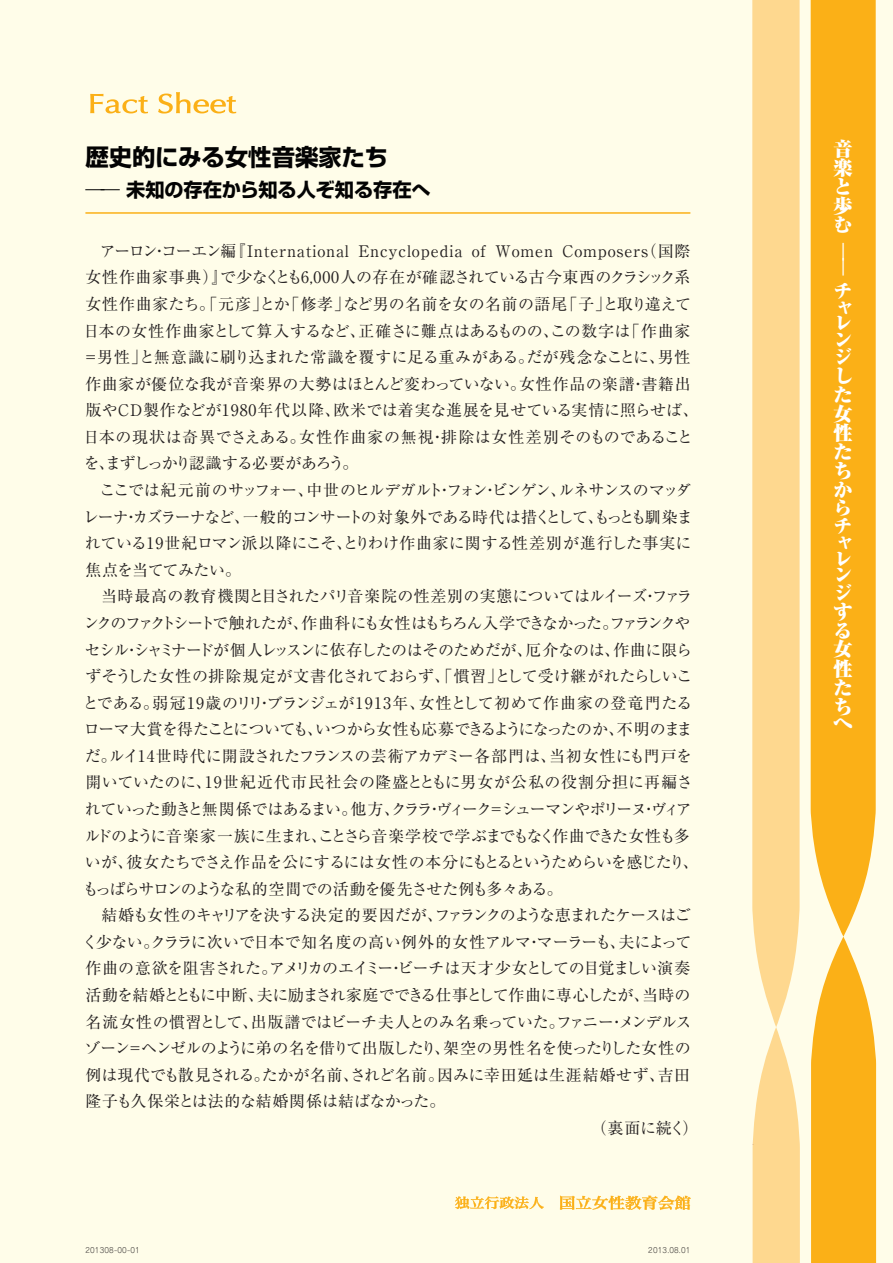
<style>
.page{position:relative;width:893px;height:1263px;background:#fffde9}
.page>*{position:absolute;margin:0;border:0;box-sizing:border-box;transform-origin:0 0}
.t1{font:700 23.4px "Shin Go Pro";color:#030303}
.t2{font:900 19.2px/17.7px "Ryumin Pro";color:#fff}
.t3{font:700 19.2px "Shin Go Pro";color:#030303}
.t4{font:300 19.2px/15.3px "Shin Go Pro";color:#fff}
.t5{font:15.9px/26.5px "Ryumin Pro";letter-spacing:-.015em;color:#231f20;text-align:justify}
.t6{font:15.9px/26.5px "Ryumin Pro";letter-spacing:.03em;color:#231f20}
.t7{font:15.9px "Ryumin Pro";letter-spacing:-.04em;color:#231f20}
.t8{font:15.9px "Ryumin Pro";letter-spacing:-.045em;color:#231f20}
.t9{font:15.9px "Ryumin Pro";letter-spacing:-.065em;color:#231f20}
.t10{font:15.9px "Ryumin Pro";letter-spacing:.015em;color:#231f20}
.t11{font:15.9px "Ryumin Pro";letter-spacing:.005em;color:#231f20}
.t12{font:300 7.35px "Jun 101 Pro";letter-spacing:.02em;color:#231f20}
.s1{font-weight:300}
</style>
<div class="page">
<svg style="left:753px;top:1027px;width:47px;height:236px"></svg>
<svg style="left:752px;top:0;width:48px;height:1027px;background:#fedc9a"></svg>
<svg style="left:811px;top:937px;width:65px;height:326px;background:#fbba34"></svg>
<div style="left:811px;top:0;width:65px;height:937px;background:#fbb017"></div>
<svg style="left:455px;top:1196px;width:89px;height:13px"></svg>
<svg style="left:560px;top:1195px;width:131px;height:15px"></svg>
<svg style="left:90px;top:94px;width:58px;height:19px"></svg>
<svg style="left:158px;top:92px;width:78px;height:22px"></svg>
<hr style="left:85px;top:212px;width:605px;height:2px;background:#fbb017">
<h1 class="t1" style="left:85px;top:139px;width:304px">歴史的にみる女性音楽家たち</h1>
<p class="t3" style="left:85px;top:175px;width:347px"><span class="s1">――</span> 未知の存在から知る人ぞ知る存在へ</p>
<p class="t6" style="left:83px;top:237px;width:617px;text-indent:17px">アーロン・コーエン編『International Encyclopedia of Women Composers（国際女性作曲家事典）』で少なくとも6,000人の存在が確認されている古今東西のクラシック系女性作曲家たち。「元彦」とか「修孝」など男の名前を女の名前の語尾「子」と取り違えて日本の女性作曲家として算入するなど、正確さに難点はあるものの、この数字は「作曲家＝男性」と無意識に刷り込まれた常識を覆すに足る重みがある。だが残念なことに、男性作曲家が優位な我が音楽界の大勢はほとんど変わっていない。女性作品の楽譜・書籍出版やCD製作などが1980年代以降、欧米では着実な進展を見せている実情に照らせば、日本の現状は奇異でさえある。女性作曲家の無視・排除は女性差別そのものであることを、まずしっかり認識する必要があろう。</p>
<p class="t5" style="left:83px;top:476px;width:611px;text-indent:16px">ここでは紀元前のサッフォー、中世のヒルデガルト・フォン・ビンゲン、ルネサンスのマッダレーナ・カズラーナなど、一般的コンサートの対象外である時代は措くとして、もっとも馴染まれている19世紀ロマン派以降にこそ、とりわけ作曲家に関する性差別が進行した事実に焦点を当ててみたい。</p>
<p class="t5" style="left:83px;top:582px;width:617px;text-align:left;text-indent:18px">当時最高の教育機関と目されたパリ音楽院の性差別の実態についてはルイーズ・ファランクのファクトシートで触れたが、作曲科にも女性はもちろん入学できなかった。ファランクやセシル・シャミナードが個人レッスンに依存したのはそのためだが、厄介なのは、作曲に限らずそうした女性の排除規定が文書化されておらず、「慣習」として受け継がれたらしいことである。弱冠19歳のリリ・ブランジェが1913年、女性として初めて作曲家の登竜門たるローマ大賞を得たことについても、いつから女性も応募できるようになったのか、不明のままだ。ルイ14世時代に開設されたフランスの芸術アカデミー各部門は、当初女性にも門戸を開いていたのに、19世紀近代市民社会の隆盛とともに男女が公私の役割分担に再編されていった動きと無関係ではあるまい。他方、クララ・ヴィーク=シューマンやポリーヌ・ヴィアルドのように音楽家一族に生まれ、ことさら音楽学校で学ぶまでもなく作曲できた女性も多いが、彼女たちでさえ作品を公にするには女性の本分にもとるというためらいを感じたり、もっぱらサロンのような私的空間での活動を優先させた例も多々ある。</p>
<p class="t9" style="left:101px;top:903px;width:591px">結婚も女性のキャリアを決する決定的要因だが、ファランクのような恵まれたケースはご</p>
<p class="t5" style="left:82px;top:927px;width:611px">く少ない。クララに次いで日本で知名度の高い例外的女性アルマ・マーラーも、夫によって</p>
<p class="t7" style="left:85px;top:956px;width:607px">作曲の意欲を阻害された。アメリカのエイミー・ビーチは天才少女としての目覚ましい演奏</p>
<p class="t8" style="left:85px;top:982px;width:607px">活動を結婚とともに中断、夫に励まされ家庭でできる仕事として作曲に専心したが、当時の</p>
<p class="t5" style="left:85px;top:1007px;width:608px">名流女性の慣習として、出版譜ではビーチ夫人とのみ名乗っていた。ファニー・メンデルス</p>
<p class="t7" style="left:84px;top:1036px;width:608px">ゾーン＝ヘンゼルのように弟の名を借りて出版したり、架空の男性名を使ったりした女性の</p>
<p class="t10" style="left:85px;top:1062px;width:606px">例は現代でも散見される。たかが名前、されど名前。因みに幸田延は生涯結婚せず、吉田</p>
<p class="t11" style="left:85px;top:1089px;width:361px">隆子も久保栄とは法的な結婚関係は結ばなかった。</p>
<p class="t5" style="left:591px;top:1113px;width:109px">（裏面に続く）</p>
<p class="t12" style="left:85px;top:1244px;width:56px">201308-00-01</p>
<p class="t12" style="left:648px;top:1244px;width:44px">2013.08.01</p>
<p class="t2" style="left:834px;top:138px;width:21px;line-height:19.2px">音楽と歩む</p>
<p class="t4" style="left:838px;top:241px;width:7px">| |</p>
<p class="t2" style="left:834px;top:281px;width:20px">チャレンジした女性たちからチャレンジ</p>
<p class="t2" style="left:834px;top:600px;width:20px;line-height:19px">する女性たち</p>
<p class="t2" style="left:834px;top:712px;width:20px">へ</p>
</div>
